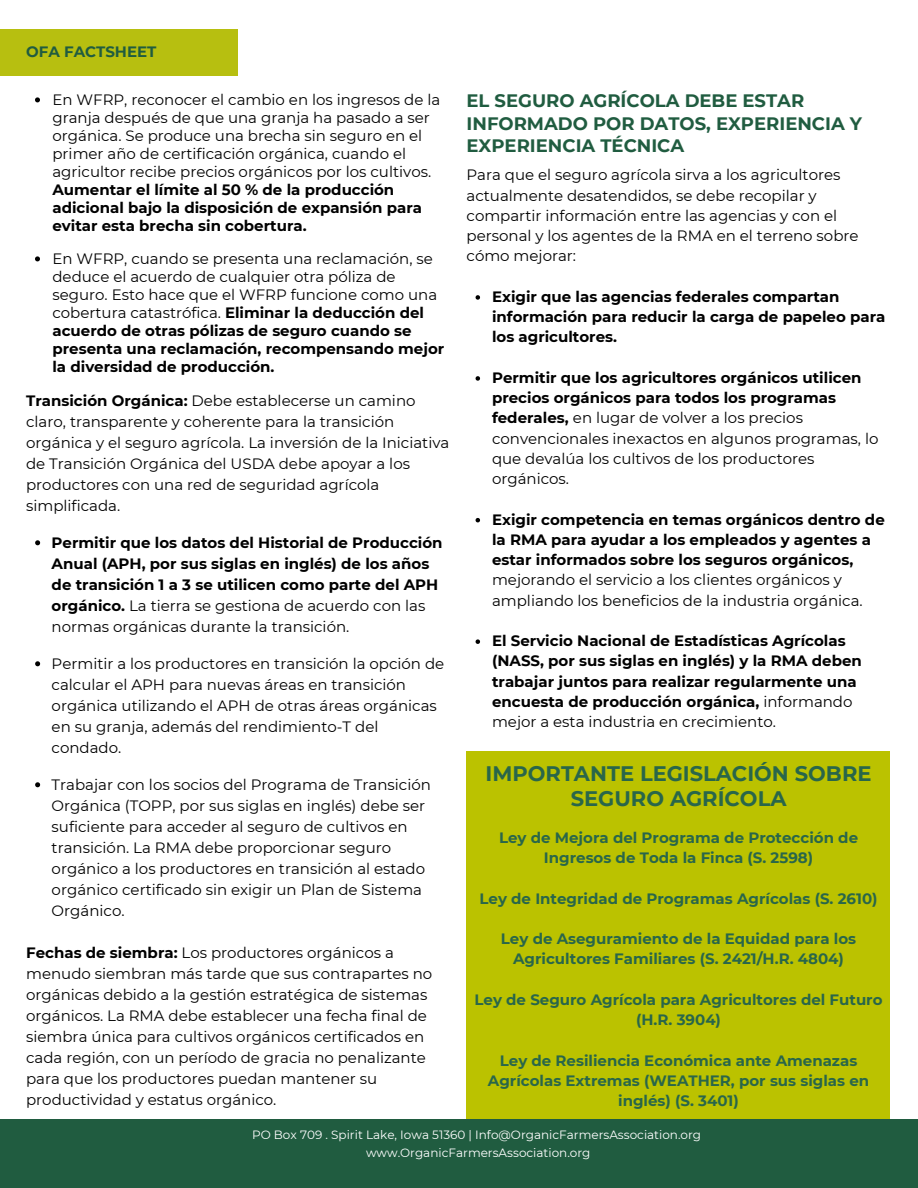
<style>
.page{position:relative;width:918px;height:1188px;background:#fff}
.page>*{position:absolute;margin:0;border:0;box-sizing:border-box;transform-origin:0 0}
.t1{font:700 21px/25.8px "Montserrat";color:#29664a;text-align:center}
.t2{font:700 18px/22.5px "Montserrat";color:#205c40}
.t3{font:15px/21px "Montserrat";color:#000}
.t4{font:700 15px/20.2px "Montserrat";color:#000}
.t5{font:700 15px/20.2px "Montserrat";color:#29664a;text-align:center}
.t6{font:700 15px "Montserrat";color:#205c40}
.t7{font:12px/18px "Montserrat";color:#fff;text-align:center}
.s1{font-weight:700}
.s2{font-weight:400}
</style>
<div class="page">
<div style="left:0;top:29px;width:238px;height:47px;background:#b7bf10"></div>
<div style="left:0;top:1119px;width:918px;height:69px;background:#205c40"></div>
<div style="left:467px;top:752px;width:423px;height:367px;background:#bbc200"></div>
<svg style="left:35px;top:540px;width:5px;height:5px"></svg>
<svg style="left:35px;top:661px;width:5px;height:5px"></svg>
<svg style="left:35px;top:782px;width:5px;height:5px"></svg>
<svg style="left:476px;top:295px;width:4px;height:5px"></svg>
<svg style="left:476px;top:376px;width:4px;height:5px"></svg>
<svg style="left:476px;top:518px;width:4px;height:4px"></svg>
<svg style="left:476px;top:639px;width:4px;height:5px"></svg>
<svg style="left:35px;top:97px;width:5px;height:5px"></svg>
<svg style="left:35px;top:256px;width:5px;height:5px"></svg>
<p class="t6" style="left:26px;top:41px;width:132px">OFA FACTSHEET</p>
<p class="t3" style="left:52px;top:91px;width:389px;line-height:18px">En WFRP, reconocer el cambio en los ingresos de la granja después de que una granja ha pasado a ser orgánica. Se produce una brecha sin seguro en el primer año de certificación orgánica, cuando el agricultor recibe precios orgánicos por los cultivos.</p>
<p class="t4" style="left:52px;top:180px;width:371px;line-height:18px">Aumentar el límite al 50 % de la producción adicional bajo la disposición de expansión para evitar esta brecha sin cobertura.</p>
<p class="t3" style="left:52px;top:250px;width:393px;line-height:18px">En WFRP, cuando se presenta una reclamación, se deduce el acuerdo de cualquier otra póliza de seguro. Esto hace que el WFRP funcione como una cobertura catastrófica. <span class="s1">Eliminar la deducción del acuerdo de otras pólizas de seguro cuando se presenta una reclamación, recompensando mejor la diversidad de producción.</span></p>
<p class="t3" style="left:26px;top:390px;width:425px"><span class="s1">Transición Orgánica:</span> Debe establecerse un camino claro, transparente y coherente para la transición orgánica y el seguro agrícola. La inversión de la Iniciativa de Transición Orgánica del USDA debe apoyar a los productores con una red de seguridad agrícola simplificada.</p>
<p class="t4" style="left:52px;top:532px;width:393px;line-height:21px">Permitir que los datos del Historial de Producción Anual (APH, por sus siglas en inglés) de los años de transición 1 a 3 se utilicen como parte del APH orgánico. <span class="s2">La tierra se gestiona de acuerdo con las normas orgánicas durante la transición.</span></p>
<p class="t3" style="left:52px;top:653px;width:394px">Permitir a los productores en transición la opción de calcular el APH para nuevas áreas en transición orgánica utilizando el APH de otras áreas orgánicas en su granja, además del rendimiento-T del condado.</p>
<p class="t3" style="left:52px;top:774px;width:381px">Trabajar con los socios del Programa de Transición Orgánica (TOPP, por sus siglas en inglés) debe ser suficiente para acceder al seguro de cultivos en transición. La RMA debe proporcionar seguro orgánico a los productores en transición al estado orgánico certificado sin exigir un Plan de Sistema Orgánico.</p>
<p class="t3" style="left:26px;top:942px;width:408px"><span class="s1">Fechas de siembra:</span> Los productores orgánicos a menudo siembran más tarde que sus contrapartes no orgánicas debido a la gestión estratégica de sistemas orgánicos. La RMA debe establecer una fecha final de siembra única para cultivos orgánicos certificados en cada región, con un período de gracia no penalizante para que los productores puedan mantener su productividad y estatus orgánico.</p>
<p class="t2" style="left:467px;top:89px;width:397px">EL SEGURO AGRÍCOLA DEBE ESTAR<br>INFORMADO POR DATOS, EXPERIENCIA Y<br>EXPERIENCIA TÉCNICA</p>
<p class="t3" style="left:467px;top:164px;width:394px;line-height:20.2px">Para que el seguro agrícola sirva a los agricultores actualmente desatendidos, se debe recopilar y compartir información entre las agencias y con el personal y los agentes de la RMA en el terreno sobre cómo mejorar:</p>
<p class="t4" style="left:492px;top:286px;width:395px">Exigir que las agencias federales compartan información para reducir la carga de papeleo para los agricultores.</p>
<p class="t3" style="left:492px;top:367px;width:388px;line-height:20.2px"><span class="s1">Permitir que los agricultores orgánicos utilicen precios orgánicos para todos los programas federales,</span> en lugar de volver a los precios convencionales inexactos en algunos programas, lo que devalúa los cultivos de los productores orgánicos.</p>
<p class="t4" style="left:492px;top:508px;width:394px">Exigir competencia en temas orgánicos dentro de la RMA para ayudar a los empleados y agentes a estar informados sobre los seguros orgánicos,</p>
<p class="t3" style="left:492px;top:569px;width:372px;line-height:20.2px">mejorando el servicio a los clientes orgánicos y ampliando los beneficios de la industria orgánica.</p>
<p class="t4" style="left:492px;top:630px;width:371px">El Servicio Nacional de Estadísticas Agrícolas (NASS, por sus siglas en inglés) y la RMA deben trabajar juntos para realizar regularmente una encuesta de producción orgánica, <span class="s2">informando mejor a esta industria en crecimiento.</span></p>
<h1 class="t1" style="left:486px;top:759px;width:387px">IMPORTANTE LEGISLACIÓN SOBRE<br>SEGURO AGRÍCOLA</h1>
<p class="t5" style="left:499px;top:827px;width:361px">Ley de Mejora del Programa de Protección de<br>Ingresos de Toda la Finca (S. 2598)</p>
<p class="t5" style="left:480px;top:887px;width:400px">Ley de Integridad de Programas Agrícolas (S. 2610)</p>
<p class="t5" style="left:501px;top:928px;width:357px">Ley de Aseguramiento de la Equidad para los<br>Agricultores Familiares (S. 2421/H.R. 4804)</p>
<p class="t5" style="left:475px;top:989px;width:410px">Ley de Seguro Agrícola para Agricultores del Futuro (H.R. 3904)</p>
<p class="t5" style="left:488px;top:1049px;width:383px">Ley de Resiliencia Económica ante Amenazas<br>Agrícolas Extremas (WEATHER, por sus siglas en inglés) (S. 3401)</p>
<p class="t7" style="left:252px;top:1125px;width:451px">PO Box 709 . Spirit Lake, Iowa 51360 | Info@OrganicFarmersAssociation.org www.OrganicFarmersAssociation.org</p>
</div>
